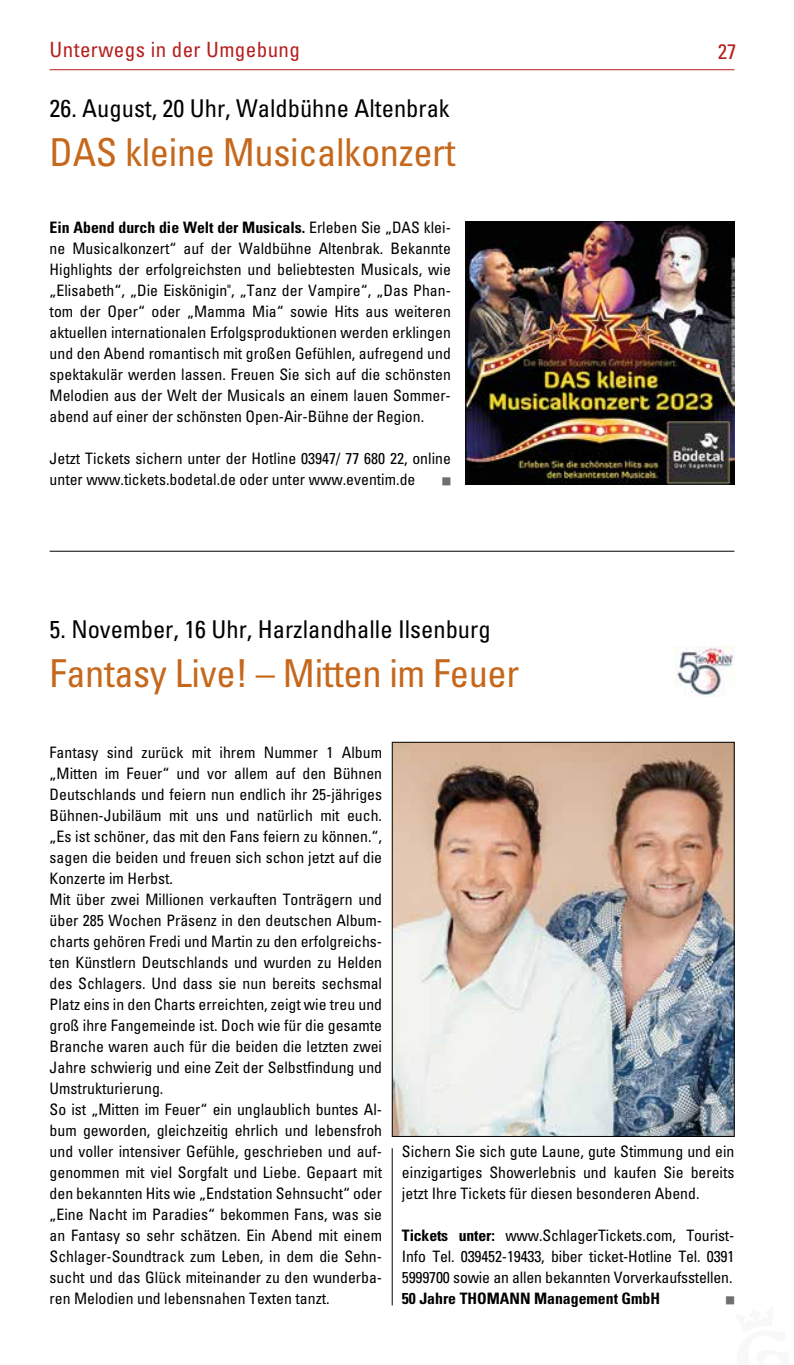
<style>
.page{position:relative;width:794px;height:1365px;background:#fff}
.page>*{position:absolute;margin:0;border:0;box-sizing:border-box;transform-origin:0 0}
.t1{font:condensed 38.5px "Univers 57";letter-spacing:-.01em;color:#c6681c}
.t2{font:condensed 24.5px "Univers 57";color:#000}
.t3{font:condensed 21px "Univers 57";letter-spacing:.02em;color:#b51f1f}
.t4{font:condensed 15.75px/21px "Univers 57";color:#000;text-align:justify}
.t5{font:700 condensed 15.75px "Univers 67";color:#000}
.t6{font:8.75px "Zapf Dingbats IT Cby BT";color:#706f6f}
.s1{font-family:"Univers 57";font-weight:400}
.s2{font-family:"Univers 67";font-weight:700}
</style>
<div class="page">
<hr style="left:50px;top:69px;width:684px;height:1px;background:#b51f1f">
<img style="left:675px;top:647px;width:59px;height:50px">
<img style="left:466px;top:221px;width:268px;height:263px">
<hr style="left:392px;top:1148px;width:1px;height:157px;background:#000">
<hr style="left:50px;top:551px;width:684px;height:1px;background:#000">
<img style="left:394px;top:744px;width:338px;height:390px">
<div style="left:392px;top:742px;width:342px;height:394px;border:1px solid #000"></div>
<h3 class="t3" style="left:50px;top:37px;width:252px">Unterwegs in der Umgebung</h3>
<h3 class="t3" style="left:717px;top:38px;width:20px">27</h3>
<h2 class="t2" style="left:50px;top:93px;width:402px">26. August, 20 Uhr, Waldbühne Altenbrak</h2>
<h1 class="t1" style="left:50px;top:128px;width:407px">DAS kleine Musicalkonzert</h1>
<p class="t5" style="left:50px;top:217px;width:403px">Ein Abend durch die Welt der Musicals. <span class="s1">Erleben Sie „DAS klei-</span></p>
<p class="t4" style="left:50px;top:237px;width:403px">ne Musicalkonzert“ auf der Waldbühne Altenbrak. Bekannte Highlights der erfolgreichsten und beliebtesten Musicals, wie „Elisabeth“, „Die Eiskönigin", „Tanz der Vampire“, „Das Phan&shy;tom der Oper“ oder „Mamma Mia“ sowie Hits aus weiteren aktuellen internationalen Erfolgsproduktionen werden erklingen und den Abend romantisch mit großen Gefühlen, aufregend und spektakulär werden lassen. Freuen Sie sich auf die schönsten Melodien aus der Welt der Musicals an einem lauen Sommer&shy;abend auf einer der schönsten Open-Air-Bühne der Region.</p>
<p class="t4" style="left:50px;top:447px;width:403px">Jetzt Tickets sichern unter der Hotline 03947/ 77 680 22, online unter www.tickets.bodetal.de oder unter www.eventim.de</p>
<p class="t6" style="left:442px;top:477px;width:10px">■</p>
<h2 class="t2" style="left:50px;top:613px;width:442px">5. November, 16 Uhr, Harzlandhalle Ilsenburg</h2>
<h1 class="t1" style="left:50px;top:648px;width:471px">Fantasy Live! – Mitten im Feuer</h1>
<p class="t4" style="left:50px;top:741px;width:334px;text-align:left">Fantasy sind zurück mit ihrem Nummer 1 Album „Mitten im Feuer“ und vor allem auf den Bühnen Deutschlands und feiern nun endlich ihr 25-jähriges Bühnen-Jubiläum mit uns und natürlich mit euch. „Es ist schöner, das mit den Fans feiern zu können.“, sagen die beiden und freuen sich schon jetzt auf die Konzerte im Herbst.<br>Mit über zwei Millionen verkauften Tonträgern und über 285 Wochen Präsenz in den deutschen Album&shy;charts gehören Fredi und Martin zu den erfolgreichs&shy;ten Künstlern Deutschlands und wurden zu Helden des Schlagers. Und dass sie nun bereits sechsmal Platz eins in den Charts erreichten, zeigt wie treu und groß ihre Fangemeinde ist. Doch wie für die gesamte Branche waren auch für die beiden die letzten zwei Jahre schwierig und eine Zeit der Selbstfindung und Umstrukturierung.<br>So ist „Mitten im Feuer“ ein unglaublich buntes Al&shy;bum geworden, gleichzeitig ehrlich und lebensfroh und voller intensiver Gefühle, geschrieben und auf&shy;genommen mit viel Sorgfalt und Liebe. Gepaart mit den bekannten Hits wie „Endstation Sehnsucht“ oder „Eine Nacht im Paradies“ bekommen Fans, was sie an Fantasy so sehr schätzen. Ein Abend mit einem Schlager-Soundtrack zum Leben, in dem die Sehn&shy;sucht und das Glück miteinander zu den wunderba&shy;ren Melodien und lebensnahen Texten tanzt.</p>
<p class="t4" style="left:402px;top:1140px;width:334px">Sichern Sie sich gute Laune, gute Stimmung und ein einzigartiges Showerlebnis und kaufen Sie bereits jetzt Ihre Tickets für diesen besonderen Abend.</p>
<p class="t4" style="left:402px;top:1224px;width:334px"><span class="s2">Tickets unter:</span> www.SchlagerTickets.com, Tourist-Info Tel. 039452-19433, biber ticket-Hotline Tel. 0391<br>5999700 sowie an allen bekannten Vorverkaufsstellen.</p>
<p class="t5" style="left:402px;top:1288px;width:260px">50 Jahre THOMANN Management GmbH</p>
<p class="t6" style="left:725px;top:1296px;width:10px">■</p>
</div>
